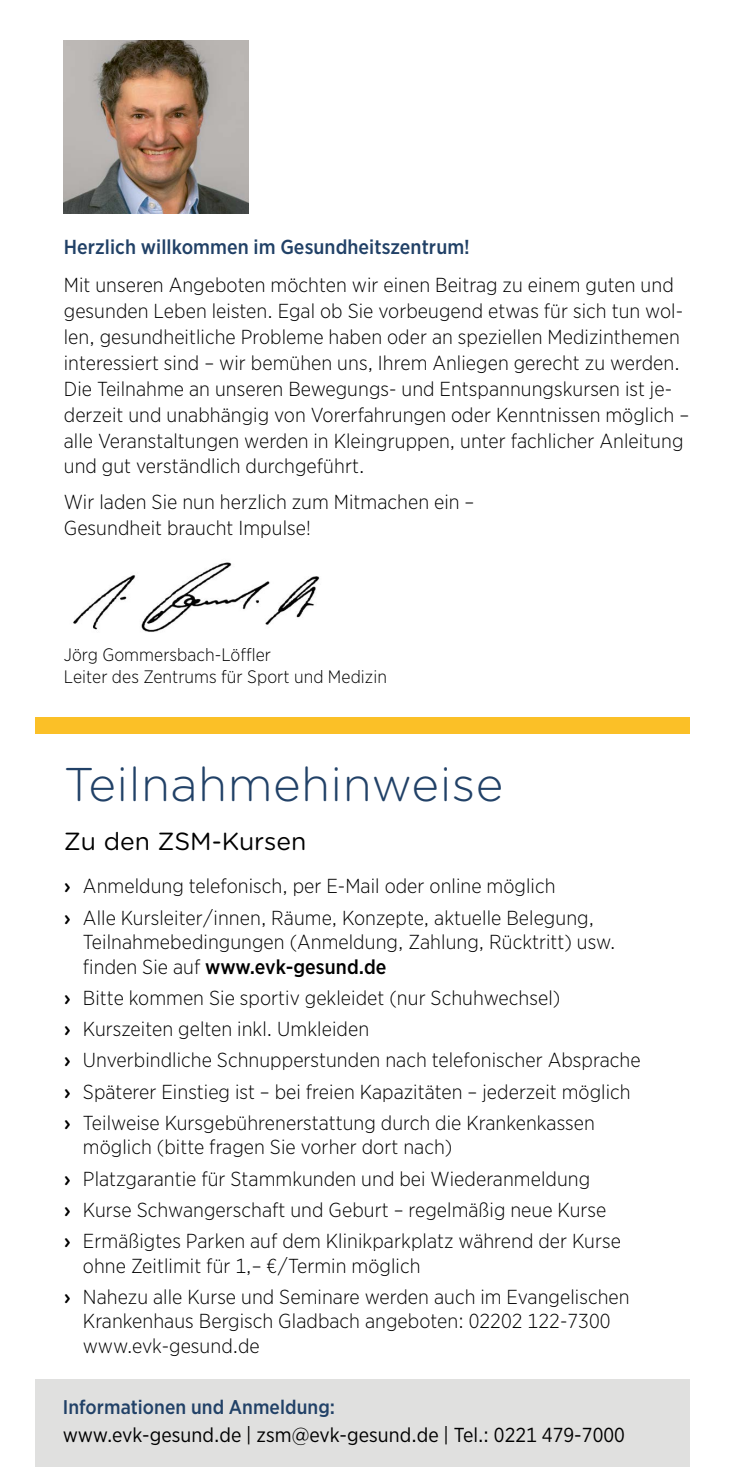
<style>
.page{position:relative;width:734px;height:1467px;background:#fff}
.page>*{position:absolute;margin:0;border:0;box-sizing:border-box;transform-origin:0 0}
.t1{font:300 47.25px "Gotham Rounded";letter-spacing:.01em;color:#214167}
.t2{font:24.75px "Gotham Rounded";color:#000}
.t3{font:300 20.25px/31.1px "Gotham Narrow";letter-spacing:.005em;color:#000}
.t4{font:20.25px "Gotham Narrow";letter-spacing:.005em;color:#000}
.t5{font:500 20.25px "Gotham Narrow";letter-spacing:.005em;color:#214167}
.t6{font:500 19.8px "Gotham Narrow";letter-spacing:.005em;color:#214167}
.t7{font:300 18px/22.5px "Gotham Narrow";letter-spacing:.005em;color:#000}
.s1{font-family:"Gotham Rounded";font-weight:500}
.s2{font-weight:500}
</style>
<div class="page">
<img style="left:64px;top:40px;width:185px;height:174px">
<img style="left:73px;top:562px;width:247px;height:70px">
<div style="left:35px;top:1379px;width:654px;height:88px;background:#e0e0df"></div>
<div style="left:35px;top:717px;width:654px;height:16px;background:#fbc027"></div>
<p class="t5" style="left:64px;top:234px;width:407px">Herzlich willkommen im Gesundheitszentrum!</p>
<p class="t3" style="left:64px;top:272px;width:627px;line-height:25.9px">Mit unseren Angeboten möchten wir einen Beitrag zu einem guten und gesunden Leben leisten. Egal ob Sie vorbeugend etwas für sich tun wol&shy;len, gesundheitliche Probleme haben oder an speziellen Medizinthemen interessiert sind – wir bemühen uns, Ihrem Anliegen gerecht zu werden.<br>Die Teilnahme an unseren Bewegungs- und Entspannungskursen ist je&shy;derzeit und unabhängig von Vorerfahrungen oder Kenntnissen möglich – alle Veranstaltungen werden in Kleingruppen, unter fachlicher Anleitung und gut verständlich durchgeführt.</p>
<p class="t3" style="left:64px;top:488px;width:412px;line-height:25.9px">Wir laden Sie nun herzlich zum Mitmachen ein –<br>Gesundheit braucht Impulse!</p>
<p class="t7" style="left:64px;top:642px;width:324px">Jörg Gommersbach-Löffler<br>Leiter des Zentrums für Sport und Medizin</p>
<h1 class="t1" style="left:64px;top:752px;width:441px">Teilnahmehinweise</h1>
<p class="t2" style="left:64px;top:824px;width:244px">Zu den ZSM-Kursen</p>
<p class="t3" style="left:64px;top:870px;width:531px"><span class="s1">›</span> Anmeldung telefonisch, per E-Mail oder online möglich<br><span class="s1">›</span> Alle Kursleiter/innen, Räume, Konzepte, aktuelle Belegung,</p>
<p class="t3" style="left:83px;top:929px;width:534px;line-height:24.8px">Teilnahmebedingungen (Anmeldung, Zahlung, Rücktritt) usw. finden Sie auf <span class="s2">www.evk-gesund.de</span></p>
<p class="t3" style="left:64px;top:982px;width:578px"><span class="s1">›</span> Bitte kommen Sie sportiv gekleidet (nur Schuhwechsel)<br><span class="s1">›</span> Kurszeiten gelten inkl. Umkleiden<br><span class="s1">›</span> Unverbindliche Schnupperstunden nach telefonischer Absprache <span class="s1">›</span> Späterer Einstieg ist – bei freien Kapazitäten – jederzeit möglich <span class="s1">›</span> Teilweise Kursgebührenerstattung durch die Krankenkassen</p>
<p class="t3" style="left:64px;top:1131px;width:558px;text-indent:19px">möglich (bitte fragen Sie vorher dort nach)<br><span class="s1">›</span> Platzgarantie für Stammkunden und bei Wiederanmeldung<br><span class="s1">›</span> Kurse Schwangerschaft und Geburt – regelmäßig neue Kurse<br><span class="s1">›</span> Ermäßigtes Parken auf dem Klinikparkplatz während der Kurse</p>
<p class="t3" style="left:64px;top:1249px;width:567px;text-indent:19px">ohne Zeitlimit für 1,– €/Termin möglich<br><span class="s1">›</span> Nahezu alle Kurse und Seminare werden auch im Evangelischen</p>
<p class="t3" style="left:83px;top:1308px;width:529px;line-height:24.8px">Krankenhaus Bergisch Gladbach angeboten: 02202 122-7300 www.evk-gesund.de</p>
<p class="t6" style="left:63px;top:1394px;width:274px">Informationen und Anmeldung:</p>
<p class="t4" style="left:63px;top:1422px;width:563px">www.evk-gesund.de | zsm@evk-gesund.de | Tel.: 0221 479-7000</p>
</div>
